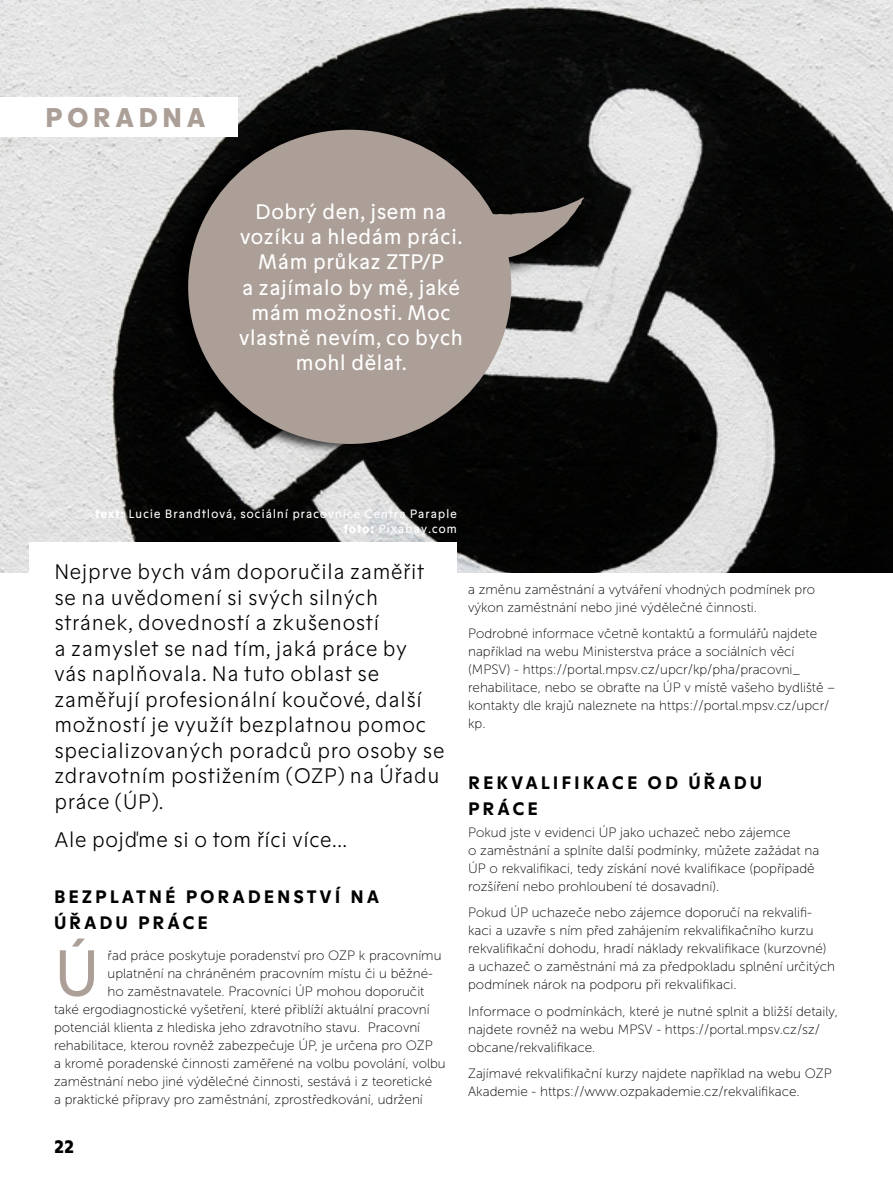
<style>
.page{position:relative;width:893px;height:1191px;background:#fff}
.page>*{position:absolute;margin:0;border:0;box-sizing:border-box;transform-origin:0 0}
.t1{font:64.95px "Motif";color:#ac9f97}
.t2{font:900 27px "Motif";letter-spacing:.16em;color:#ac9f97}
.t3{font:300 21px/25.5px "Motif";color:#000}
.t4{font:21px/25.2px "Motif";color:#fff;text-align:center}
.t5{font:700 18px/25.5px "Motif";letter-spacing:.16em;color:#000}
.t6{font:900 18px "Motif";color:#000}
.t7{font:13.5px/18px "Museo Sans 100";color:#000}
.t8{font:12px/14.4px "Motif";letter-spacing:.05em;color:#fff;text-align:right}
.s1{font-weight:900}
.s2{font-weight:700}
</style>
<div class="page">
<img style="left:0;top:0;width:893px;height:572px">
<div style="left:481px;top:193px;width:118px;height:88px;background:#000;opacity:.75"></div>
<svg style="left:507px;top:197px;width:77px;height:62px;background:#4e4945"></svg>
<div style="left:168px;top:124px;width:339px;height:330px;background:#000;opacity:.75"></div>
<div style="left:188px;top:130px;width:323px;height:314px;background:#ac9f97;border-radius:50%"></div>
<div style="left:30px;top:542px;width:427px;height:564px;background:#fff"></div>
<div style="left:0;top:97px;width:237px;height:40px;background:#fff"></div>
<h2 class="t2" style="left:45px;top:101px;width:162px">PORADNA</h2>
<h3 class="t4" style="left:239px;top:199px;width:226px">Dobrý den, jsem na vozíku a hledám práci.<br>Mám průkaz ZTP/P<br>a zajímalo by mě, jaké mám možnosti. Moc vlastně nevím, co bych mohl dělat.</h3>
<p class="t8" style="left:95px;top:507px;width:363px"><span class="s1">text</span><span class="s2">:</span> Lucie Brandtlová, sociální pracovnice Centra Paraple <span class="s1">foto:</span> Pixabay.com</p>
<p class="t3" style="left:54px;top:559px;width:392px">Nejprve bych vám doporučila zaměřit se na uvědomení si svých silných stránek, dovedností a zkušeností<br>a zamyslet se nad tím, jaká práce by vás naplňovala. Na tuto oblast se zaměřují profesionální koučové, další možností je využít bezplatnou pomoc specializovaných poradců pro osoby se zdravotním postižením (OZP) na Úřadu práce (ÚP).</p>
<h3 class="t3" style="left:54px;top:827px;width:295px">Ale pojďme si o tom říci více...</h3>
<h3 class="t5" style="left:54px;top:885px;width:327px">BEZPLATNÉ PORADENSTVÍ NA<br>ÚŘADU PRÁCE</h3>
<h1 class="t1" style="left:54px;top:936px;width:47px">Ú</h1>
<p class="t7" style="left:108px;top:946px;width:335px">řad práce poskytuje poradenství pro OZP k pracovnímu</p>
<p class="t7" style="left:108px;top:964px;width:327px">uplatnění na chráněném pracovním místu či u běžné-</p>
<p class="t7" style="left:108px;top:982px;width:318px">ho zaměstnavatele. Pracovníci ÚP mohou doporučit</p>
<p class="t7" style="left:54px;top:1000px;width:377px">také ergodiagnostické vyšetření, které přiblíží aktuální pracovní</p>
<p class="t7" style="left:54px;top:1018px;width:368px">potenciál klienta z hlediska jeho zdravotního stavu. Pracovní</p>
<p class="t7" style="left:54px;top:1036px;width:380px">rehabilitace, kterou rovněž zabezpečuje ÚP, je určena pro OZP</p>
<p class="t7" style="left:54px;top:1054px;width:393px">a kromě poradenské činnosti zaměřené na volbu povolání, volbu</p>
<p class="t7" style="left:54px;top:1072px;width:380px">zaměstnání nebo jiné výdělečné činnosti, sestává i z teoretické</p>
<p class="t7" style="left:54px;top:1090px;width:370px">a praktické přípravy pro zaměstnání, zprostředkování, udržení</p>
<p class="t7" style="left:468px;top:580px;width:349px">a změnu zaměstnání a vytváření vhodných podmínek pro výkon zaměstnání nebo jiné výdělečné činnosti.</p>
<p class="t7" style="left:468px;top:625px;width:368px">Podrobné informace včetně kontaktů a formulářů najdete například na webu Ministerstva práce a sociálních věcí (MPSV) - https://portal.mpsv.cz/upcr/kp/pha/pracovni_ rehabilitace, nebo se obraťte na ÚP v místě vašeho bydliště – kontakty dle krajů naleznete na https://portal.mpsv.cz/upcr/ kp.</p>
<h3 class="t5" style="left:468px;top:770px;width:296px">REKVALIFIKACE OD ÚŘADU<br>PRÁCE</h3>
<p class="t7" style="left:468px;top:823px;width:353px">Pokud jste v evidenci ÚP jako uchazeč nebo zájemce<br>o zaměstnání a splníte další podmínky, můžete zažádat na ÚP o rekvalifikaci, tedy získání nové kvalifikace (popřípadě rozšíření nebo prohloubení té dosavadní).</p>
<p class="t7" style="left:468px;top:903px;width:368px">Pokud ÚP uchazeče nebo zájemce doporučí na rekvalifi&shy;kaci a uzavře s ním před zahájením rekvalifikačního kurzu rekvalifikační dohodu, hradí náklady rekvalifikace (kurzovné) a uchazeč o zaměstnání má za předpokladu splnění určitých podmínek nárok na podporu při rekvalifikaci.</p>
<p class="t7" style="left:468px;top:1002px;width:371px">Informace o podmínkách, které je nutné splnit a bližší detaily, najdete rovněž na webu MPSV - https://portal.mpsv.cz/sz/ obcane/rekvalifikace.</p>
<p class="t7" style="left:468px;top:1064px;width:365px">Zajímavé rekvalifikační kurzy najdete například na webu OZP<br>Akademie - https://www.ozpakademie.cz/rekvalifikace.</p>
<h3 class="t6" style="left:54px;top:1136px;width:22px">22</h3>
</div>
